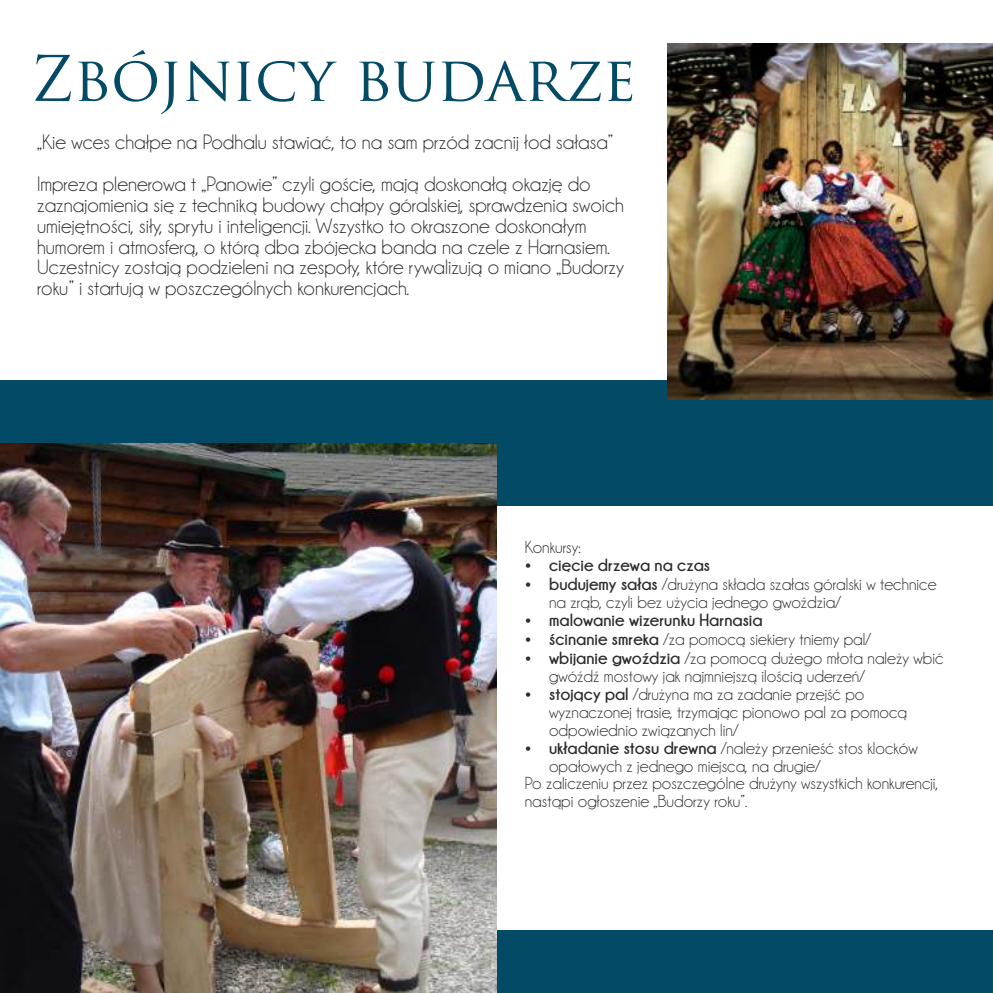
<style>
.page{position:relative;width:993px;height:993px;background:#fff}
.page>*{position:absolute;margin:0;border:0;box-sizing:border-box;transform-origin:0 0}
.t1{font:61.25px "Trajan Pro";color:#024a66}
.t2{font:21px/20.8px "Champagne&Limousines";color:#2b2a29}
.t3{font:17.5px/17.7px "Champagne&Limousines";color:#2b2a29}
.t4{font:700 17.5px "Champagne&Limousines";color:#2b2a29}
.s1{font-weight:700}
</style>
<div class="page">
<div style="left:0;top:380px;width:992px;height:126px;background:#024a66"></div>
<img style="left:667px;top:43px;width:325px;height:357px">
<div style="left:0;top:929px;width:992px;height:63px;background:#024a66"></div>
<img style="left:0;top:443px;width:496px;height:549px">
<h1 class="t1" style="left:31px;top:55px;width:607px">Zbójnicy budarze</h1>
<p class="t2" style="left:37px;top:122px;width:577px;line-height:41.8px">„Kie wces chałpe na Podhalu stawiać, to na sam przód zacnij łod sałasa”<br>Impreza plenerowa t „Panowie” czyli goście, mają doskonałą okazję do</p>
<p class="t2" style="left:37px;top:196px;width:588px">zaznajomienia się z techniką budowy chałpy góralskiej, sprawdzenia swoich umiejętności, siły, sprytu i inteligencji. Wszystko to okraszone doskonałym humorem i atmosferą, o którą dba zbójecka banda na czele z Harnasiem.<br>Uczestnicy zostają podzieleni na zespoły, które rywalizują o miano „Budorzy roku” i startują w poszczególnych konkurencjach.</p>
<p class="t3" style="left:524px;top:539px;width:57px">Konkursy:</p>
<p class="t4" style="left:524px;top:558px;width:187px">• cięcie drzewa na czas</p>
<p class="t3" style="left:549px;top:576px;width:389px;text-indent:-24px">• <span class="s1">budujemy sałas</span> /drużyna składa szałas góralski w technice na zrąb, czyli bez użycia jednego gwoździa/</p>
<p class="t4" style="left:524px;top:614px;width:239px">• malowanie wizerunku Harnasia</p>
<p class="t3" style="left:524px;top:631px;width:347px">• <span class="s1">ścinanie smreka</span> /za pomocą siekiery tniemy pal/</p>
<p class="t3" style="left:549px;top:650px;width:396px;text-indent:-24px">• <span class="s1">wbijanie gwoździa</span> /za pomocą dużego młota należy wbić gwóźdź mostowy jak najmniejszą ilością uderzeń/</p>
<p class="t3" style="left:549px;top:686px;width:359px;text-indent:-24px">• <span class="s1">stojący pal</span> /drużyna ma za zadanie przejść po wyznaczonej trasie, trzymając pionowo pal za pomocą odpowiednio związanych lin/</p>
<p class="t3" style="left:524px;top:740px;width:394px">• <span class="s1">układanie stosu drewna</span> /należy przenieść stos klocków</p>
<p class="t3" style="left:549px;top:758px;width:273px">opałowych z jednego miejsca, na drugie/</p>
<p class="t3" style="left:524px;top:775px;width:415px">Po zaliczeniu przez poszczególne drużyny wszystkich konkurencji,</p>
<p class="t3" style="left:524px;top:793px;width:224px">nastąpi ogłoszenie „Budorzy roku”.</p>
</div>
